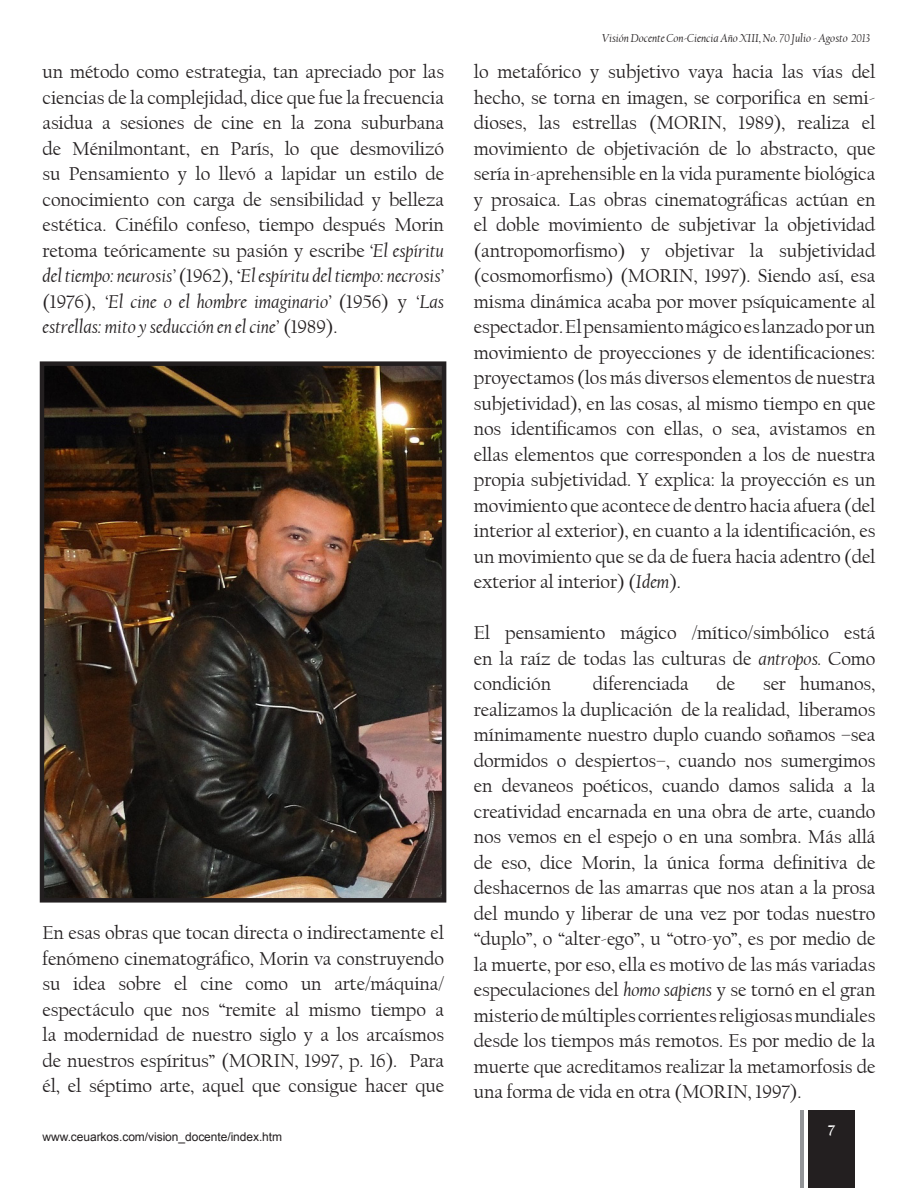
<style>
.page{position:relative;width:918px;height:1188px;background:#fff}
.page>*{position:absolute;margin:0;border:0;box-sizing:border-box;transform-origin:0 0}
.t1{font:19.5px/25.5px "Californian FB";letter-spacing:-.005em;color:#231f20;text-align:justify}
.t2{font:700 15px "Californian FB";color:#fff}
.t3{font:italic 12px "Californian FB";letter-spacing:-.005em;color:#231f20}
.t4{font:12px "Arial";letter-spacing:-.005em;color:#231f20}
.s1{font-style:italic}
</style>
<div class="page">
<div style="left:808px;top:1110px;width:46px;height:78px;background:#231f20"></div>
<hr style="left:801px;top:1110px;width:3px;height:78px;background:#939598">
<img style="left:45px;top:366px;width:396px;height:532px">
<div style="left:40px;top:361px;width:406px;height:542px;border:4px solid #231f20"></div>
<p class="t3" style="left:602px;top:31px;width:270px">Visión Docente Con-Ciencia Año XIII, No. 70 Julio - Agosto 2013</p>
<p class="t1" style="left:43px;top:59px;width:403px">un método como estrategia, tan apreciado por las ciencias de la complejidad, dice que fue la frecuencia asidua a sesiones de cine en la zona suburbana de Ménilmontant, en París, lo que desmovilizó su Pensamiento y lo llevó a lapidar un estilo de conocimiento con carga de sensibilidad y belleza estética. Cinéfilo confeso, tiempo después Morin retoma teóricamente su pasión y escribe <span class="s1">‘El espíritu del tiempo: neurosis’</span> (1962), ‘<span class="s1">El espíritu del tiempo: necrosis’ </span>(1976), <span class="s1">‘El cine o el hombre imaginario’</span> (1956) y <span class="s1">‘Las estrellas: mito y seducción en el cine’</span> (1989).</p>
<p class="t1" style="left:474px;top:59px;width:403px">lo metafórico y subjetivo vaya hacia las vías del hecho, se torna en imagen, se corporifica en semi&shy;dioses, las estrellas (MORIN, 1989), realiza el movimiento de objetivación de lo abstracto, que sería in-aprehensible en la vida puramente biológica y prosaica. Las obras cinematográficas actúan en el doble movimiento de subjetivar la objetividad (antropomorfismo) y objetivar la subjetividad (cosmomorfismo) (MORIN, 1997). Siendo así, esa misma dinámica acaba por mover psíquicamente al espectador. El pensamiento mágico es lanzado por un movimiento de proyecciones y de identificaciones: proyectamos (los más diversos elementos de nuestra subjetividad), en las cosas, al mismo tiempo en que nos identificamos con ellas, o sea, avistamos en ellas elementos que corresponden a los de nuestra propia subjetividad. Y explica: la proyección es un movimiento que acontece de dentro hacia afuera (del interior al exterior), en cuanto a la identificación, es un movimiento que se da de fuera hacia adentro (del exterior al interior) (<span class="s1">Idem</span>).</p>
<p class="t1" style="left:474px;top:620px;width:403px">El pensamiento mágico /mítico/simbólico está en la raíz de todas las culturas de <span class="s1">antropos.</span> Como condición</p>
<p class="t1" style="left:593px;top:671px;width:97px">diferenciada</p>
<p class="t1" style="left:717px;top:671px;width:20px">de</p>
<p class="t1" style="left:474px;top:671px;width:403px;text-indent:289px">ser humanos, realizamos la duplicación de la realidad, liberamos mínimamente nuestro duplo cuando soñamos –sea dormidos o despiertos–, cuando nos sumergimos en devaneos poéticos, cuando damos salida a la creatividad encarnada en una obra de arte, cuando nos vemos en el espejo o en una sombra. Más allá de eso, dice Morin, la única forma definitiva de deshacernos de las amarras que nos atan a la prosa del mundo y liberar de una vez por todas nuestro “duplo”, o “alter-ego”, u “otro-yo”, es por medio de la muerte, por eso, ella es motivo de las más variadas especulaciones del <span class="s1">homo sapiens</span> y se tornó en el gran misterio de múltiples corrientes religiosas mundiales desde los tiempos más remotos. Es por medio de la muerte que acreditamos realizar la metamorfosis de una forma de vida en otra (MORIN, 1997).</p>
<p class="t1" style="left:43px;top:920px;width:403px">En esas obras que tocan directa o indirectamente el fenómeno cinematográfico, Morin va construyendo su idea sobre el cine como un arte/máquina/ espectáculo que nos “remite al mismo tiempo a la modernidad de nuestro siglo y a los arcaísmos de nuestros espíritus” (MORIN, 1997, p. 16). Para él, el séptimo arte, aquel que consigue hacer que</p>
<p class="t4" style="left:43px;top:1129px;width:241px">www.ceuarkos.com/vision_docente/index.htm</p>
<p class="t2" style="left:828px;top:1121px;width:9px">7</p>
</div>
